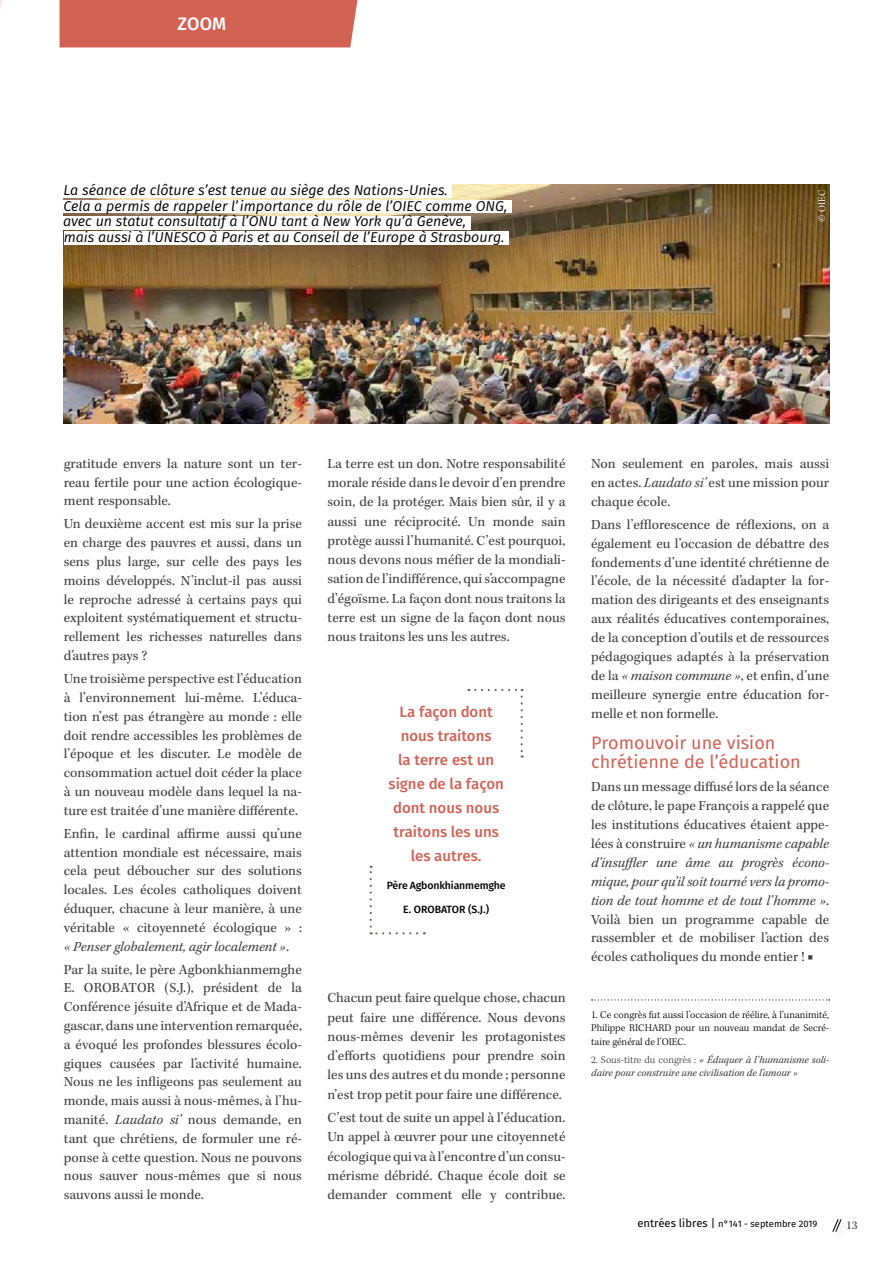
<style>
.page{position:relative;width:893px;height:1263px;background:#fff}
.page>*{position:absolute;margin:0;border:0;box-sizing:border-box;transform-origin:0 0}
.t1{font:18px/18.9px "Fira Sans";color:#d26254}
.t2{font:500 18px "Fira Sans";color:#fff}
.t3{font:500 15px/24px "Fira Sans";color:#d26254;text-align:center}
.t4{font:14.25px/18.8px "Kepler Std";color:#414042;text-align:justify}
.t5{font:italic 14.25px/15.8px "Fira Sans";color:#000}
.t6{font:12px "Kepler Std";color:#414042}
.t7{font:300 10.5px/13.6px "Kepler Std";color:#000;text-align:justify}
.t8{font:italic 10.5px/13.6px "Kepler Std";color:#414042}
.t9{font:500 10.5px "Fira Sans";letter-spacing:-.015em;color:#000}
.t10{font:300 10.5px "Kepler Std";color:#fff}
.t11{font:9.3px "Fira Sans";color:#000}
.s1{font-style:italic}
.s2{font-weight:300;font-style:normal}
.s3{font-size:11.25px}
</style>
<div class="page">
<svg style="left:0;top:0;width:3px;height:10px"></svg>
<svg style="left:832px;top:1219px;width:9px;height:13px"></svg>
<div style="left:60px;top:0;width:297px;height:47px;background:#d26254"></div>
<svg style="left:592px;top:999px;width:238px;height:1px"></svg>
<img style="left:63px;top:184px;width:766px;height:240px">
<svg style="left:475px;top:689px;width:48px;height:2px"></svg>
<svg style="left:521px;top:697px;width:2px;height:60px"></svg>
<svg style="left:370px;top:866px;width:47px;height:68px"></svg>
<div style="left:63px;top:184px;width:388px;height:14px;background:#fff"></div>
<div style="left:63px;top:200px;width:449px;height:13px;background:#fff"></div>
<div style="left:63px;top:216px;width:407px;height:13px;background:#fff"></div>
<div style="left:64px;top:232px;width:445px;height:13px;background:#fff"></div>
<p class="t2" style="left:177px;top:11px;width:50px">zoom</p>
<p class="t5" style="left:63px;top:182px;width:446px">La séance de clôture s’est tenue au siège des Nations-Unies.<br>Cela a permis de rappeler l’importance du rôle de l’OIEC comme ONG, avec un statut consultatif à l’ONU tant à New York qu’à Genève,<br>mais aussi à l’UNESCO à Paris et au Conseil de l’Europe à Strasbourg.</p>
<p class="t10" style="left:816px;top:222px;width:33px;rotate:-90deg">© OIEC</p>
<p class="t4" style="left:64px;top:455px;width:240px">gratitude envers la nature sont un ter&shy;reau fertile pour une action écologique&shy;ment responsable.</p>
<p class="t4" style="left:64px;top:515px;width:240px">Un deuxième accent est mis sur la prise en charge des pauvres et aussi, dans un sens plus large, sur celle des pays les moins développés. N’inclut-il pas aussi le reproche adressé à certains pays qui exploitent systématiquement et structu&shy;rellement les richesses naturelles dans d’autres pays ?</p>
<p class="t4" style="left:64px;top:670px;width:240px">Une troisième perspective est l’éducation à l’environnement lui-même. L’éduca&shy;tion n’est pas étrangère au monde : elle doit rendre accessibles les problèmes de l’époque et les discuter. Le modèle de consommation actuel doit céder la place à un nouveau modèle dans lequel la na&shy;ture est traitée d’une manière différente.</p>
<p class="t4" style="left:64px;top:824px;width:240px">Enfin, le cardinal affirme aussi qu’une attention mondiale est nécessaire, mais cela peut déboucher sur des solutions locales. Les écoles catholiques doivent éduquer, chacune à leur manière, à une véritable « citoyenneté écologique » : <span class="s1">« Penser globalement, agir localement »</span>.</p>
<p class="t4" style="left:64px;top:960px;width:240px">Par la suite, le père Agbonkhianmemghe E. OROBATOR (S.J.), président de la Conférence jésuite d’Afrique et de Mada&shy;gascar, dans une intervention remarquée, a évoqué les profondes blessures écolo&shy;giques causées par l’activité humaine.<br>Nous ne les infligeons pas seulement au monde, mais aussi à nous-mêmes, à l’hu&shy;manité. <span class="s1">Laudato si’</span> nous demande, en tant que chrétiens, de formuler une ré&shy;ponse à cette question. Nous ne pouvons nous sauver nous-mêmes que si nous sauvons aussi le monde.</p>
<p class="t4" style="left:327px;top:454px;width:240px;line-height:19.2px">La terre est un don. Notre responsabilité morale réside dans le devoir d’en prendre soin, de la protéger. Mais bien sûr, il y a aussi une réciprocité. Un monde sain protège aussi l’humanité. C’est pourquoi, nous devons nous méfier de la mondiali&shy;sation de l’indifférence, qui s’accompagne d’égoïsme. La façon dont nous traitons la terre est un signe de la façon dont nous nous traitons les uns les autres.</p>
<p class="t3" style="left:389px;top:700px;width:117px">La façon dont nous traitons<br>la terre est un signe de la façon dont nous nous traitons les uns les autres.</p>
<p class="t9" style="left:387px;top:878px;width:121px">Père Agbonkhianmemghe</p>
<p class="t9" style="left:403px;top:902px;width:19px">E. ORO</p>
<p class="t9" style="left:435px;top:902px;width:14px">BATOR</p>
<p class="t9" style="left:468px;top:902px;width:22px">(S.J.)</p>
<p class="t4" style="left:327px;top:989px;width:240px;line-height:19.2px">Chacun peut faire quelque chose, chacun peut faire une différence. Nous devons nous-mêmes devenir les protagonistes d’efforts quotidiens pour prendre soin les uns des autres et du monde ; personne n’est trop petit pour faire une différence.</p>
<p class="t4" style="left:327px;top:1108px;width:240px;line-height:19.2px">C’est tout de suite un appel à l’éducation.<br>Un appel à œuvrer pour une citoyenneté écologique qui va à l’encontre d’un consu&shy;mérisme débridé. Chaque école doit se demander comment elle y contribue.</p>
<p class="t4" style="left:591px;top:454px;width:240px">Non seulement en paroles, mais aussi en actes. <span class="s1">Laudato si’</span> est une mission pour chaque école.</p>
<p class="t4" style="left:591px;top:515px;width:240px">Dans l’efflorescence de réflexions, on a également eu l’occasion de débattre des fondements d’une identité chrétienne de l’école, de la nécessité d’adapter la for&shy;mation des dirigeants et des enseignants aux réalités éducatives contemporaines, de la conception d’outils et de ressources pédagogiques adaptés à la préservation de la <span class="s1">« maison commune »</span>, et enfin, d’une meilleure synergie entre éducation for&shy;melle et non formelle.</p>
<p class="t1" style="left:591px;top:733px;width:211px">Promouvoir une vision chrétienne de l’éducation</p>
<p class="t4" style="left:591px;top:778px;width:240px">Dans un message diffusé lors de la séance de clôture, le pape François a rappelé que les institutions éducatives étaient appe&shy;lées à construire <span class="s1">« un humanisme capable d’insuffler une âme au progrès écono&shy;mique, pour qu’il soit tourné vers la promo&shy;tion de tout homme et de tout l’homme »</span>.<br>Voilà bien un programme capable de rassembler et de mobiliser l’action des écoles catholiques du monde entier ! ■</p>
<p class="t7" style="left:591px;top:1008px;width:240px">1. Ce congrès fut aussi l’occasion de réélire, à l’unanimité, Philippe RICHARD pour un nouveau mandat de Secré&shy;taire général de l’OIEC.</p>
<p class="t8" style="left:591px;top:1053px;width:240px"><span class="s2">2. Sous-titre du congrès :</span> « Éduquer à l’humanisme soli&shy;daire pour construire une civilisation de l’amour »</p>
<p class="t11" style="left:637px;top:1218px;width:182px"><span class="s3">entrées libres |</span> n°141 - septembre 2019</p>
<p class="t6" style="left:846px;top:1218px;width:13px">13</p>
</div>
